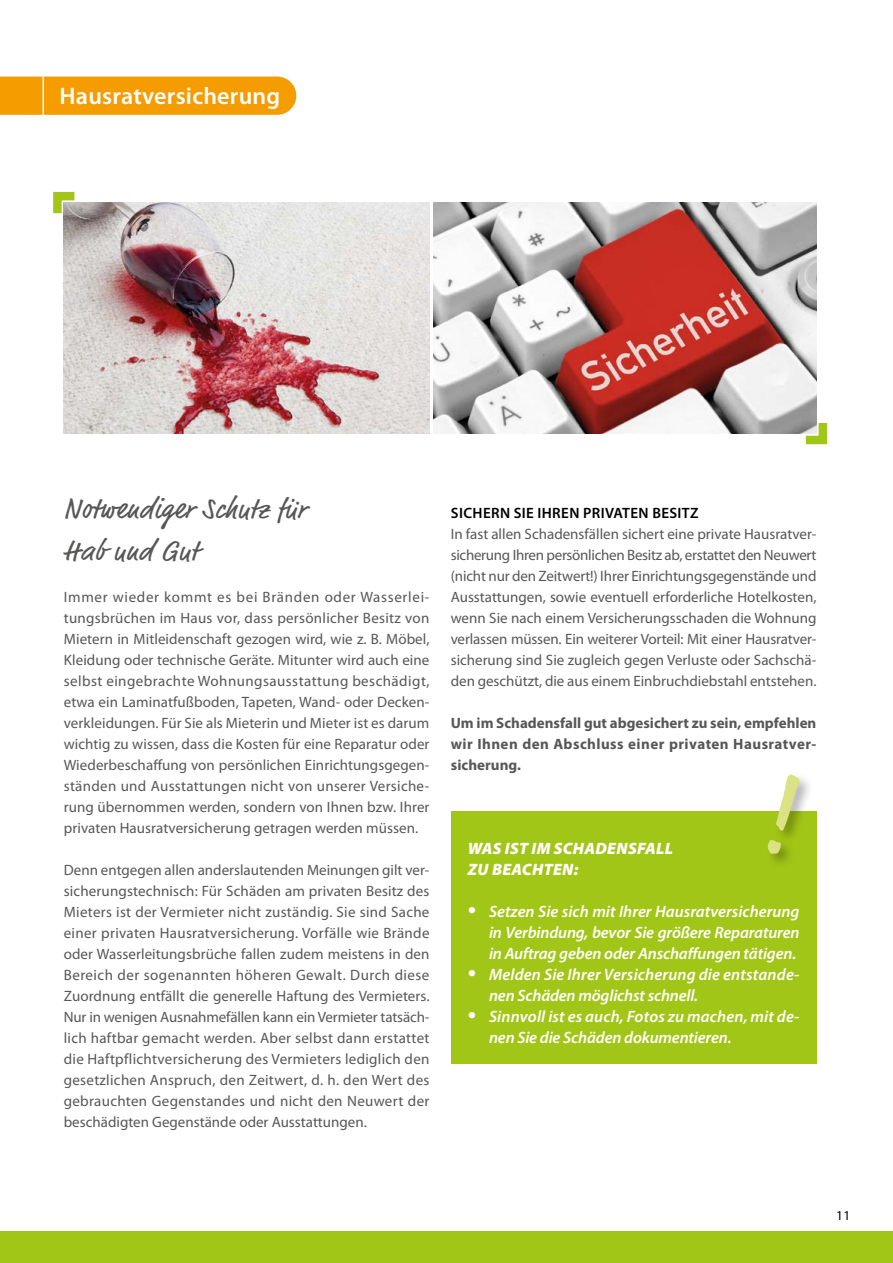
<style>
.page{position:relative;width:893px;height:1263px;background:#fff}
.page>*{position:absolute;margin:0;border:0;box-sizing:border-box;transform-origin:0 0}
.t1{font:28.5px/42px "Market Pro";letter-spacing:.02em;color:#575756}
.t2{font:600 24px "Myriad Pro";letter-spacing:.01em;color:#fff}
.t3{font:italic 600 16.5px/21px "Myriad Pro";letter-spacing:-.01em;color:#fff;text-align:justify}
.t4{font:italic 600 16.5px/21px "Myriad Pro";letter-spacing:.01em;color:#fff}
.t5{font:italic 900 16.5px/21px "Myriad Pro";letter-spacing:.02em;color:#fff}
.t6{font:15px/21px "Myriad Pro";color:#575756;text-align:justify}
.t7{font:700 15px/21px "Myriad Pro";letter-spacing:.03em;color:#575756;text-align:justify}
.t8{font:600 15px "Myriad Pro";letter-spacing:.025em;color:#000}
.t9{font:13.5px "Myriad Pro";color:#000}
.s1{font-weight:400;font-style:normal;font-size:30px}
</style>
<div class="page">
<div style="left:0;top:1231px;width:893px;height:32px;background:#a2c617"></div>
<img style="left:64px;top:203px;width:365px;height:230px">
<img style="left:434px;top:203px;width:382px;height:231px">
<div style="left:0;top:77px;width:296px;height:38px;background:#f59c00"></div>
<hr style="left:43px;top:77px;width:1px;height:38px;background:#fff">
<svg style="left:53px;top:192px;width:21px;height:21px"></svg>
<svg style="left:806px;top:423px;width:21px;height:21px"></svg>
<div style="left:451px;top:812px;width:365px;height:252px;background:#a2c617"></div>
<div style="left:765px;top:772px;width:49px;height:97px;background:#000;opacity:.3"></div>
<svg style="left:768px;top:774px;width:31px;height:80px"></svg>
<h2 class="t2" style="left:60px;top:80px;width:222px">Hausratversicherung</h2>
<h1 class="t1" style="left:64px;top:489px;width:244px">Notwendiger Schutz für<br>Hab und Gut</h1>
<p class="t6" style="left:64px;top:586px;width:367px">Immer wieder kommt es bei Bränden oder Wasserlei&shy;tungsbrüchen im Haus vor, dass persönlicher Besitz von Mietern in Mitleidenschaft gezogen wird, wie z. B. Möbel, Kleidung oder technische Geräte. Mitunter wird auch eine selbst eingebrachte Wohnungsausstattung beschädigt, etwa ein Laminatfußboden, Tapeten, Wand- oder Decken&shy;verkleidungen. Für Sie als Mieterin und Mieter ist es darum wichtig zu wissen, dass die Kosten für eine Reparatur oder Wiederbeschaffung von persönlichen Einrichtungsgegen&shy;ständen und Ausstattungen nicht von unserer Versiche&shy;rung übernommen werden, sondern von Ihnen bzw. Ihrer privaten Hausratversicherung getragen werden müssen.</p>
<p class="t6" style="left:64px;top:859px;width:367px">Denn entgegen allen anderslautenden Meinungen gilt ver&shy;sicherungstechnisch: Für Schäden am privaten Besitz des Mieters ist der Vermieter nicht zuständig. Sie sind Sache einer privaten Hausratversicherung. Vorfälle wie Brände oder Wasserleitungsbrüche fallen zudem meistens in den Bereich der sogenannten höheren Gewalt. Durch diese Zuordnung entfällt die generelle Haftung des Vermieters.<br>Nur in wenigen Ausnahmefällen kann ein Vermieter tatsäch&shy;lich haftbar gemacht werden. Aber selbst dann erstattet die Haftpflichtversicherung des Vermieters lediglich den gesetzlichen Anspruch, den Zeitwert, d. h. den Wert des gebrauchten Gegenstandes und nicht den Neuwert der beschädigten Gegenstände oder Ausstattungen.</p>
<p class="t8" style="left:451px;top:503px;width:249px">SICHERN SIE IHREN PRIVATEN BESITZ</p>
<p class="t6" style="left:451px;top:523px;width:367px">In fast allen Schadensfällen sichert eine private Hausratver&shy;sicherung Ihren persönlichen Besitz ab, erstattet den Neuwert (nicht nur den Zeitwert!) Ihrer Einrichtungsgegenstände und Ausstattungen, sowie eventuell erforderliche Hotelkosten, wenn Sie nach einem Versicherungsschaden die Wohnung verlassen müssen. Ein weiterer Vorteil: Mit einer Hausratver&shy;sicherung sind Sie zugleich gegen Verluste oder Sachschä&shy;den geschützt, die aus einem Einbruchdiebstahl entstehen.</p>
<p class="t7" style="left:451px;top:711px;width:367px">Um im Schadensfall gut abgesichert zu sein, empfehlen wir Ihnen den Abschluss einer privaten Hausratver&shy;sicherung.</p>
<p class="t5" style="left:468px;top:837px;width:207px">WAS IST IM SCHADENSFALL<br>ZU BEACHTEN:</p>
<p class="t3" style="left:489px;top:900px;width:312px;text-indent:-21px"><span class="s1">•</span> Setzen Sie sich mit Ihrer Hausratversicherung in Verbindung, bevor Sie größere Reparaturen in Auftrag geben oder Anschaffungen tätigen.</p>
<p class="t4" style="left:489px;top:963px;width:312px;text-indent:-21px"><span class="s1">•</span> Melden Sie Ihrer Versicherung die entstande&shy;nen Schäden möglichst schnell.</p>
<p class="t3" style="left:489px;top:1005px;width:312px;text-indent:-21px"><span class="s1">•</span> Sinnvoll ist es auch, Fotos zu machen, mit de&shy;nen Sie die Schäden dokumentieren.</p>
<p class="t9" style="left:836px;top:1207px;width:16px">11</p>
</div>
